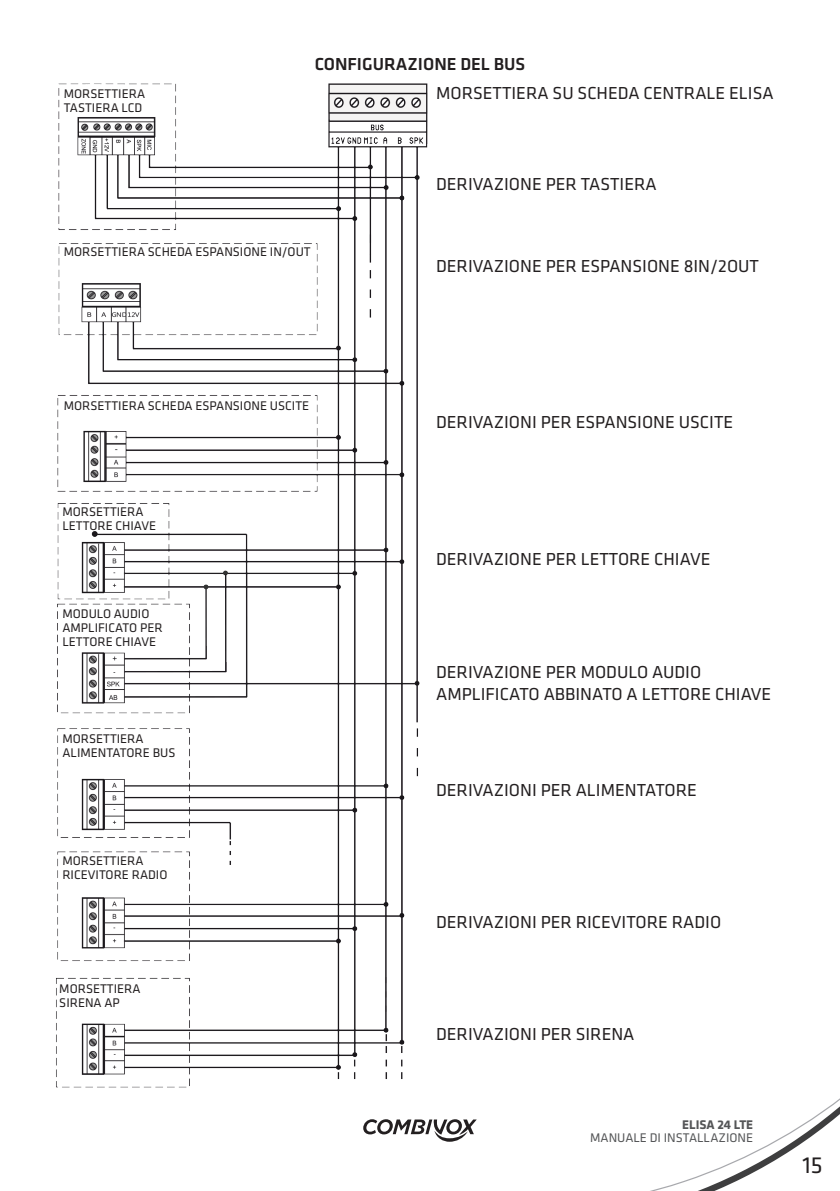
<style>
.page{position:relative;width:840px;height:1191px;background:#fff}
.page>*{position:absolute;margin:0;border:0;box-sizing:border-box;transform-origin:0 0}
.t1{font:24px "Klavika";color:#231f20}
.t2{font:18px/22px "Klavika";color:#231f20}
.t3{font:500 18px "Klavika";color:#231f20}
.t4{font:13px/14px "Klavika";color:#231f20}
.t5{font:13px "Klavika";color:#545557}
.t6{font:700 13px "Klavika";color:#545557}
</style>
<div class="page">
<svg style="left:650px;top:1099px;width:189px;height:92px"></svg>
<svg style="left:363px;top:1119px;width:113px;height:22px"></svg>
<img style="left:56px;top:83px;width:705px;height:1019px">
<p class="t4" style="left:64px;top:87px;width:83px">MORSETTIERA<br>TASTIERA LCD</p>
<p class="t3" style="left:314px;top:54px;width:212px">CONFIGURAZIONE DEL BUS</p>
<p class="t2" style="left:436px;top:82px;width:339px">MORSETTIERA SU SCHEDA CENTRALE ELISA</p>
<p class="t2" style="left:436px;top:174px;width:222px">DERIVAZIONE PER TASTIERA</p>
<p class="t4" style="left:64px;top:245px;width:248px">MORSETTIERA SCHEDA ESPANSIONE IN/OUT</p>
<p class="t2" style="left:436px;top:255px;width:324px">DERIVAZIONE PER ESPANSIONE 8IN/2OUT</p>
<p class="t4" style="left:64px;top:399px;width:247px">MORSETTIERA SCHEDA ESPANSIONE USCITE</p>
<p class="t4" style="left:62px;top:505px;width:95px">MORSETTIERA<br>LETTORE CHIAVE</p>
<p class="t4" style="left:62px;top:607px;width:102px">MODULO AUDIO<br>AMPLIFICATO PER<br>LETTORE CHIAVE</p>
<p class="t4" style="left:62px;top:732px;width:114px">MORSETTIERA<br>ALIMENTATORE BUS</p>
<p class="t4" style="left:62px;top:853px;width:106px">MORSETTIERA<br>RICEVITORE RADIO</p>
<p class="t4" style="left:59px;top:981px;width:83px">MORSETTIERA<br>SIRENA AP</p>
<p class="t2" style="left:436px;top:411px;width:298px">DERIVAZIONI PER ESPANSIONE USCITE</p>
<p class="t2" style="left:436px;top:548px;width:275px">DERIVAZIONE PER LETTORE CHIAVE</p>
<p class="t2" style="left:436px;top:661px;width:336px">DERIVAZIONE PER MODULO AUDIO<br>AMPLIFICATO ABBINATO A LETTORE CHIAVE</p>
<p class="t2" style="left:436px;top:779px;width:262px">DERIVAZIONI PER ALIMENTATORE</p>
<p class="t2" style="left:436px;top:911px;width:286px">DERIVAZIONI PER RICEVITORE RADIO</p>
<p class="t2" style="left:436px;top:1023px;width:200px">DERIVAZIONI PER SIRENA</p>
<p class="t6" style="left:681px;top:1117px;width:72px">ELISA 24 LTE</p>
<p class="t5" style="left:590px;top:1130px;width:164px">MANUALE DI INSTALLAZIONE</p>
<h1 class="t1" style="left:802px;top:1151px;width:22px">15</h1>
</div>
